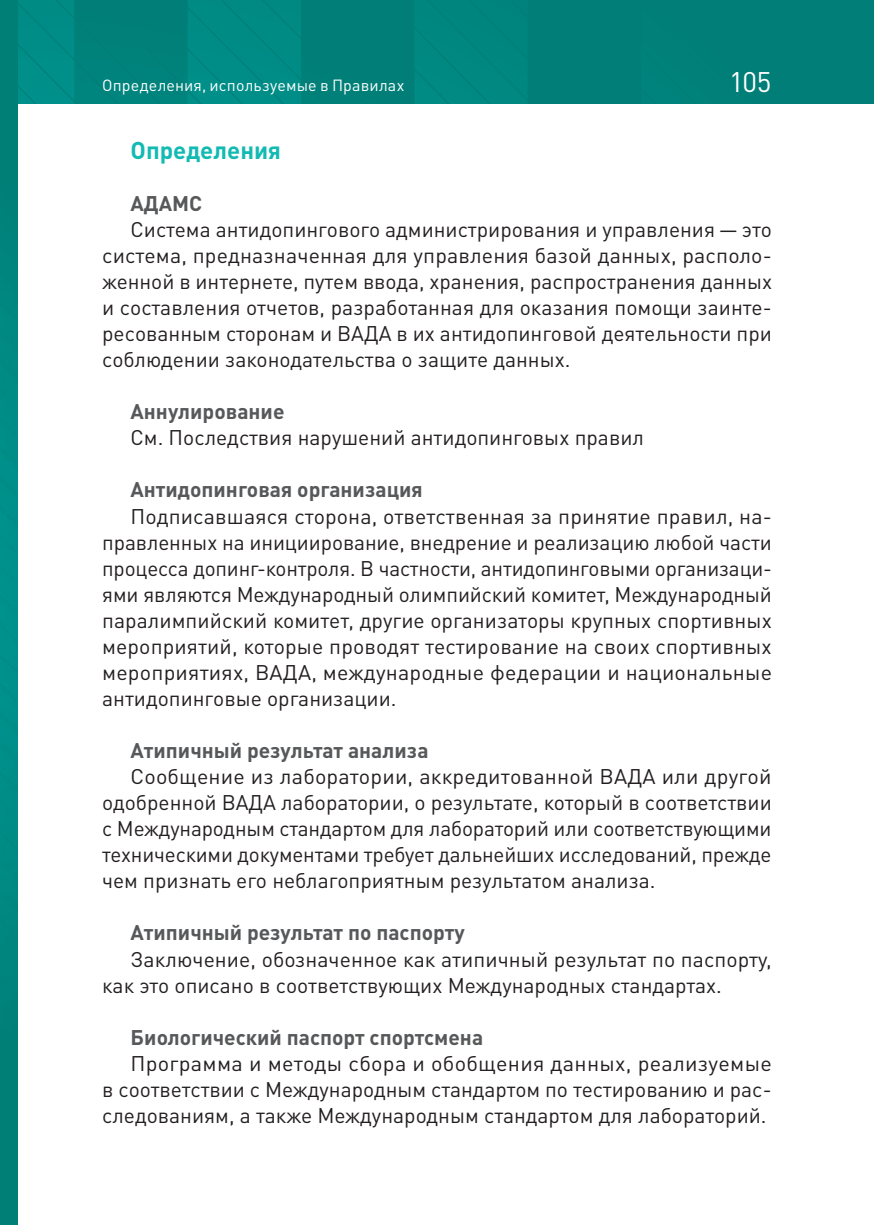
<style>
.page{position:relative;width:874px;height:1225px;background:#fff}
.page>*{position:absolute;margin:0;border:0;box-sizing:border-box;transform-origin:0 0}
.t1{font:28px "DIN Pro";color:#fff}
.t2{font:700 24px "DIN Pro";color:#13bab3}
.t3{font:21px/26px "DIN Pro";color:#231f20;text-align:justify}
.t4{font:700 21px "DIN Pro";color:#57585a}
.t5{font:16px "DIN Pro";letter-spacing:.01em;color:#fff}
</style>
<div class="page">
<div style="left:17px;top:0;width:856px;height:103px;background:linear-gradient(to right,#008882,#007d76)"></div>
<img style="left:0;top:0;width:17px;height:1225px">
<p class="t5" style="left:102px;top:75px;width:303px">Определения, используемые в Правилах</p>
<h1 class="t1" style="left:729px;top:63px;width:44px">105</h1>
<p class="t2" style="left:130px;top:134px;width:152px">Определения</p>
<p class="t4" style="left:130px;top:189px;width:73px">АДАМС</p>
<p class="t3" style="left:102px;top:215px;width:671px;text-indent:28px">Система антидопингового администрирования и управления — это система, предназначенная для управления базой данных, располо&shy;женной в интернете, путем ввода, хранения, распространения данных и составления отчетов, разработанная для оказания помощи заинте&shy;ресованным сторонам и ВАДА в их антидопинговой деятельности при соблюдении законодательства о защите данных.</p>
<p class="t4" style="left:130px;top:397px;width:155px">Аннулирование</p>
<p class="t3" style="left:130px;top:424px;width:514px">См. Последствия нарушений антидопинговых правил</p>
<p class="t4" style="left:130px;top:475px;width:293px">Антидопинговая организация</p>
<p class="t3" style="left:102px;top:502px;width:671px;text-indent:28px">Подписавшаяся сторона, ответственная за принятие правил, на&shy;правленных на инициирование, внедрение и реализацию любой части процесса допинг-контроля. В частности, антидопинговыми организаци&shy;ями являются Международный олимпийский комитет, Международный паралимпийский комитет, другие организаторы крупных спортивных мероприятий, которые проводят тестирование на своих спортивных мероприятиях, ВАДА, международные федерации и национальные антидопинговые организации.</p>
<p class="t4" style="left:130px;top:736px;width:299px">Атипичный результат анализа</p>
<p class="t3" style="left:102px;top:762px;width:670px;text-indent:28px">Сообщение из лаборатории, аккредитованной ВАДА или другой одобренной ВАДА лаборатории, о результате, который в соответствии с Международным стандартом для лабораторий или соответствующими техническими документами требует дальнейших исследований, прежде чем признать его неблагоприятным результатом анализа.</p>
<p class="t4" style="left:130px;top:918px;width:335px">Атипичный результат по паспорту</p>
<p class="t3" style="left:102px;top:945px;width:671px;text-indent:28px">Заключение, обозначенное как атипичный результат по паспорту, как это описано в соответствующих Международных стандартах.</p>
<p class="t4" style="left:130px;top:1023px;width:354px">Биологический паспорт спортсмена</p>
<p class="t3" style="left:102px;top:1049px;width:671px;text-indent:28px">Программа и методы сбора и обобщения данных, реализуемые в соответствии с Международным стандартом по тестированию и рас&shy;следованиям, а также Международным стандартом для лабораторий.</p>
</div>
